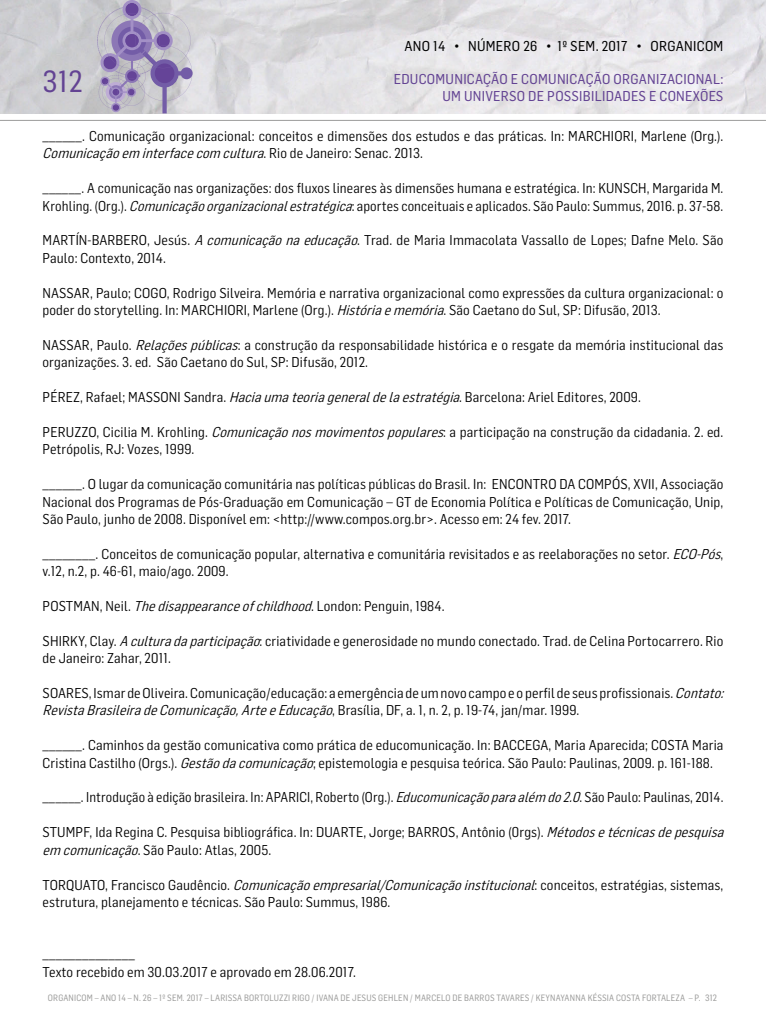
<style>
.page{position:relative;width:766px;height:1021px;background:#fff}
.page>*{position:absolute;margin:0;border:0;box-sizing:border-box;transform-origin:0 0}
.t1{font:30px "Flama Semicondensed Basic";color:#634393}
.t2{font:14px/17.4px "Flama Semicondensed";letter-spacing:.01em;color:#000}
.t3{font:14px/16.8px "Flama Semicondensed Basic";letter-spacing:.02em;color:#634393;text-align:right}
.t4{font:14px "Flama Semicondensed Basic";letter-spacing:.02em;color:#000}
.t5{font:9px "Flama Semicondensed Basic";letter-spacing:.02em;color:#9d9d9c;scale:.96 1}
.s1{font-style:italic}
</style>
<div class="page">
<img style="left:0;top:0;width:765px;height:113px">
<hr style="left:0;top:120px;width:765px;height:1px;background:#9d9d9c">
<svg style="left:97px;top:0;width:95px;height:113px;background:#afa6c1"></svg>
<p class="t4" style="left:404px;top:37px;width:320px">ANO 14 • NÚMERO 26 • 1º SEM. 2017 • ORGANICOM</p>
<p class="t3" style="left:393px;top:70px;width:331px">EDUCOMUNICAÇÃO E COMUNICAÇÃO ORGANIZACIONAL:<br>UM UNIVERSO DE POSSIBILIDADES E CONEXÕES</p>
<h1 class="t1" style="left:43px;top:62px;width:42px">312</h1>
<p class="t2" style="left:43px;top:127px;width:682px">______. Comunicação organizacional: conceitos e dimensões dos estudos e das práticas. In: MARCHIORI, Marlene (Org.).<br><span class="s1">Comunicaçãoem interfacecom cultura</span>. R i o d e J a n e i r o : S e n a c . 2 0 1 3 .</p>
<p class="t2" style="left:43px;top:179px;width:682px">______. A comunicação nas organizações: dos fluxos lineares às dimensões humana e estratégica. In: KUNSCH, Margarida M.<br>Krohling. (Org.). <span class="s1">Comunicaçãoorganizacionalestratégica</span>: aportes conceituais e aplicados. São Paulo: Summus, 2016. p. 37-58.</p>
<p class="t2" style="left:43px;top:231px;width:682px">MARTÍN-BARBERO, Jesús. <span class="s1">A comunicaçãonaeducação</span>. Trad. de Maria Immacolata Vassallo de Lopes; Dafne Melo. São<br>Paulo: Contexto, 2014.</p>
<p class="t2" style="left:43px;top:283px;width:682px">NASSAR, Paulo; COGO, Rodrigo Silveira. Memória e narrativa organizacional como expressões da cultura organizacional: o poder do storytelling. In: MARCHIORI, Marlene (Org.). <span class="s1">Históriaememória</span>. São Caetano do Sul, SP: Difusão, 2013.</p>
<p class="t2" style="left:43px;top:335px;width:682px">NASSAR, Paulo. <span class="s1">Relaçõespúblicas</span>: a construção da responsabilidade histórica e o resgate da memória institucional das organizações. 3. ed. São Caetano do Sul, SP: Difusão, 2012.</p>
<p class="t2" style="left:43px;top:388px;width:599px">PÉREZ, Rafael; MASSONI Sandra. <span class="s1">Haciaumateoriageneraldelaestratégia</span>. Barcelona: Ariel Editores, 2009.</p>
<p class="t2" style="left:43px;top:422px;width:682px">PERUZZO, Cicilia M. Krohling. <span class="s1">Comunicaçãonosmovimentospopulares</span>: a participação na construção da cidadania. 2. ed.<br>Petrópolis, RJ: Vozes, 1999.</p>
<p class="t2" style="left:43px;top:475px;width:682px;text-align:justify">______. O lugar da comunicação comunitária nas políticas públicas do Brasil. In: ENCONTRO DA COMPÓS, XVII, Associação Nacional dos Programas de Pós-Graduação em Comunicação – GT de Economia Política e Políticas de Comunicação, Unip, São Paulo, junho de 2008. Disponível em: &lt;http://www.compos.org.br&gt;. Acesso em: 24 fev. 2017.</p>
<p class="t2" style="left:43px;top:544px;width:683px">________. Conceitos de comunicação popular, alternativa e comunitária revisitados e as reelaborações no setor. <span class="s1">ECO-Pós</span>, v.12, n.2, p. 46-61, maio/ago. 2009.</p>
<p class="t2" style="left:43px;top:596px;width:403px">POSTMAN, Neil. <span class="s1">Thedisappearanceofchildhood</span>. London: Penguin, 1984.</p>
<p class="t2" style="left:43px;top:631px;width:682px">SHIRKY, Clay. <span class="s1">A culturadaparticipação</span>: criatividade e generosidade no mundo conectado. Trad. de Celina Portocarrero. Rio de Janeiro: Zahar, 2011.</p>
<p class="t2" style="left:43px;top:683px;width:686px">SOARES, Ismar de Oliveira. Comunicação/educação: a emergência de um novo campo e o perfil de seus profissionais. <span class="s1">Contato:<br>RevistaBrasileiradeComunicação,ArteeEducação</span>, B r a s í l i a , D F , a . 1 , n . 2 , p . 1 9 - 7 4 , j a n / m a r . 1 9 9 9 .</p>
<p class="t2" style="left:43px;top:736px;width:682px">______. Caminhos da gestão comunicativa como prática de educomunicação. In: BACCEGA, Maria Aparecida; COSTA Maria<br>Cristina Castilho (Orgs.). <span class="s1">Gestãodacomunicação</span>; epistemologia e pesquisa teórica. São Paulo: Paulinas, 2009. p. 161-188.</p>
<p class="t2" style="left:43px;top:788px;width:682px">______. Introdução à edição brasileira. In: APARICI, Roberto (Org.). <span class="s1">Educomunicaçãoparaalém do2.0</span>. São Paulo: Paulinas, 2014.</p>
<p class="t2" style="left:43px;top:823px;width:686px">STUMPF, Ida Regina C. Pesquisa bibliográfica. In: DUARTE, Jorge; BARROS, Antônio (0rgs). <span class="s1">Métodosetécnicasdepesquisa em comunicação</span>. São Paulo: Atlas, 2005.</p>
<p class="t2" style="left:43px;top:875px;width:682px">TORQUATO, Francisco Gaudêncio. <span class="s1">Comunicaçãoempresarial/Comunicaçãoinstitucional</span>: conceitos, estratégias, sistemas, estrutura, planejamento e técnicas. São Paulo: Summus, 1986.</p>
<p class="t2" style="left:43px;top:944px;width:315px">______________<br>Texto recebido em 30.03.2017 e aprovado em 28.06.2017.</p>
<p class="t5" style="left:48px;top:992px;width:698px">ORGANICOM – ANO 14 – N. 26 – 1º SEM. 2017 – LARISSA BORTOLUZZI RIGO / IVANA DE JESUS GEHLEN / MARCELO DE BARROS TAVARES / KEYNAYANNA KÉSSIA COSTA FORTALEZA – P. 312</p>
</div>
